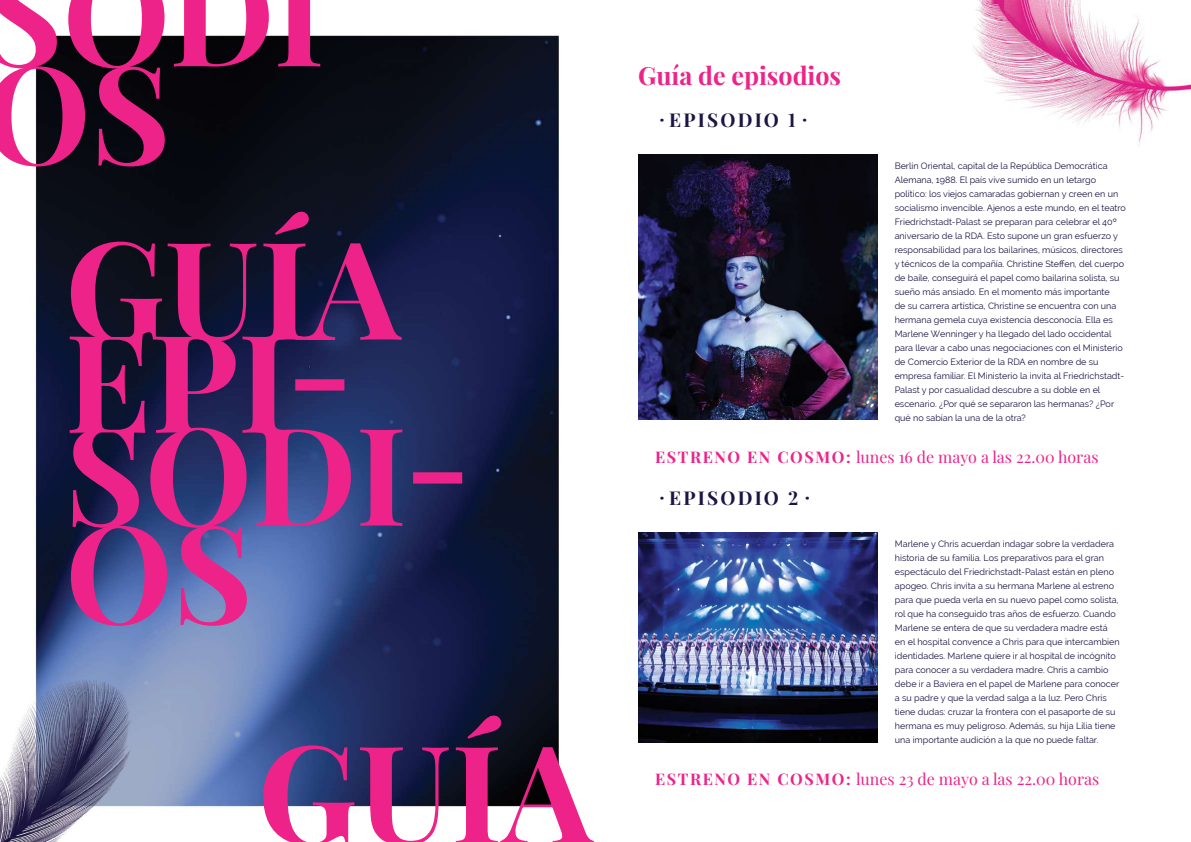
<style>
.page{position:relative;width:1191px;height:842px;background:#fff}
.page>*{position:absolute;margin:0;border:0;box-sizing:border-box;transform-origin:0 0}
.t1{font:700 25px "Playfair Display";color:#ed2389}
.t2{font:700 19px "Playfair Display";letter-spacing:.115em;color:#1b1543}
.t3{font:16px "Playfair Display";color:#ed2389}
.t4{font:9px/14px "Raleway";color:#1b1543}
.s1{font-weight:700}
</style>
<div class="page">
<img style="left:0;top:0;width:1191px;height:842px">
<svg style="left:70px;top:334px;width:392px;height:292px;background:#5d3577"></svg>
<svg style="left:71px;top:211px;width:331px;height:131px;background:#491743"></svg>
<svg style="left:263px;top:715px;width:331px;height:127px"></svg>
<svg style="left:0;top:0;width:320px;height:166px"></svg>
<img style="left:638px;top:533px;width:239px;height:210px">
<img style="left:638px;top:155px;width:239px;height:265px">
<h1 class="t1" style="left:638px;top:56px;width:205px">Guía de episodios</h1>
<h2 class="t2" style="left:659px;top:105px;width:149px">· EPISODIO 1 ·</h2>
<p class="t4" style="left:894px;top:159px;width:233px">Berlín Oriental, capital de la República Democrática Alemana, 1988. El país vive sumido en un letargo político: los viejos camaradas gobiernan y creen en un socialismo invencible. Ajenos a este mundo, en el teatro Friedrichstadt-Palast se preparan para celebrar el 40º aniversario de la RDA. Esto supone un gran esfuerzo y responsabilidad para los bailarines, músicos, directores y técnicos de la compañía. Christine Steffen, del cuerpo de baile, conseguirá el papel como bailarina solista, su sueño más ansiado. En el momento más importante<br>de su carrera artística, Christine se encuentra con una hermana gemela cuya existencia desconocía. Ella es Marlene Wenninger y ha llegado del lado occidental para llevar a cabo unas negociaciones con el Ministerio de Comercio Exterior de la RDA en nombre de su empresa familiar. El Ministerio la invita al Friedrichstadt-Palast y por casualidad descubre a su doble en el escenario. ¿Por qué se separaron las hermanas? ¿Por qué no sabían la una de la otra?</p>
<h3 class="t3" style="left:655px;top:444px;width:445px"><span class="s1">ESTRENO EN COSMO:</span> lunes 16 de mayo a las 22.00 horas</h3>
<h2 class="t2" style="left:659px;top:483px;width:152px">· EPISODIO 2 ·</h2>
<p class="t4" style="left:895px;top:537px;width:226px">Marlene y Chris acuerdan indagar sobre la verdadera historia de su familia. Los preparativos para el gran espectáculo del Friedrichstadt-Palast están en pleno apogeo. Chris invita a su hermana Marlene al estreno para que pueda verla en su nuevo papel como solista, rol que ha conseguido tras años de esfuerzo. Cuando Marlene se entera de que su verdadera madre está en el hospital convence a Chris para que intercambien identidades. Marlene quiere ir al hospital de incógnito para conocer a su verdadera madre. Chris a cambio debe ir a Baviera en el papel de Marlene para conocer a su padre y que la verdad salga a la luz. Pero Chris tiene dudas: cruzar la frontera con el pasaporte de su hermana es muy peligroso. Además, su hija Lilia tiene una importante audición a la que no puede faltar.</p>
<h3 class="t3" style="left:655px;top:766px;width:446px"><span class="s1">ESTRENO EN COSMO:</span> lunes 23 de mayo a las 22.00 horas</h3>
</div>
